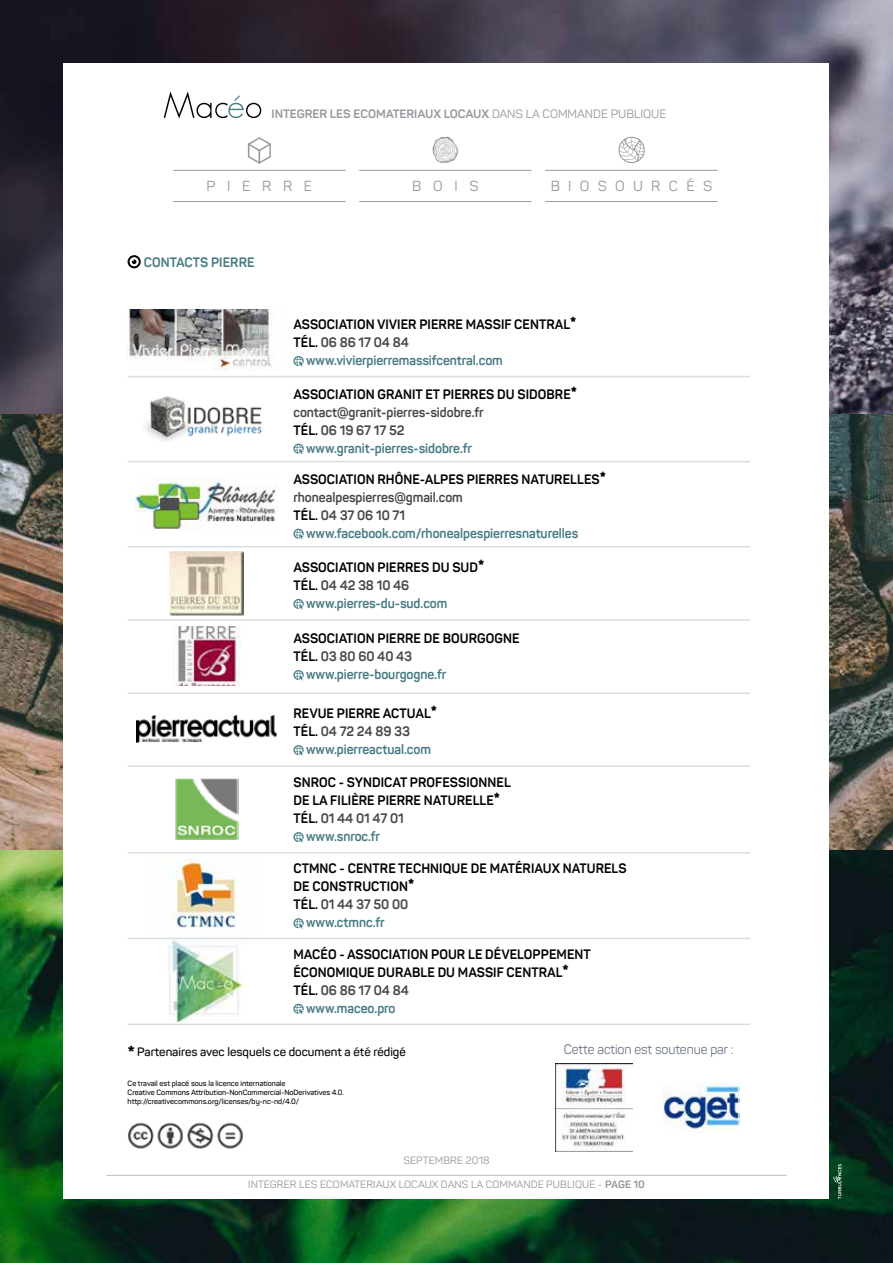
<style>
.page{position:relative;width:893px;height:1263px;background:#fff}
.page>*{position:absolute;margin:0;border:0;box-sizing:border-box;transform-origin:0 0}
.t1{font:14.4px "Panton";letter-spacing:.58em;color:#95999e}
.t2{font:700 13.5px/18px "Panton";letter-spacing:.005em;color:#000;scale:.95 1}
.t3{font:700 13.5px "Panton";letter-spacing:-.005em;color:#477b83;scale:.95 1}
.t4{font:700 13.5px "Panton";letter-spacing:-.005em;color:#484848;scale:.95 1}
.t5{font:13.5px "Panton";letter-spacing:-.005em;color:#6b7288;scale:.95 1}
.t6{font:700 12px "Panton";color:#95999e}
.t7{font:600 12px "Panton";color:#000}
.t8{font:10.5px "Panton";letter-spacing:.01em;color:#95999e}
.t9{font:600 7.5px/9px "Panton";color:#000}
.s1{font-weight:400}
.s2{font-weight:900;font-size:18px}
.s3{color:#000}
.s4{color:#484848}
.s5{font-weight:900;font-size:21px}
.s6{font-weight:700}
</style>
<div class="page">
<img style="left:0;top:849px;width:893px;height:414px">
<img style="left:0;top:414px;width:893px;height:435px">
<img style="left:0;top:0;width:893px;height:414px">
<div style="left:64px;top:64px;width:765px;height:1135px;background:#fff"></div>
<hr style="left:106px;top:1175px;width:681px;height:1px;background:#c0c0c0">
<svg style="left:164px;top:91px;width:97px;height:27px"></svg>
<hr style="left:359px;top:170px;width:173px;height:1px;background:#95999e">
<hr style="left:359px;top:201px;width:173px;height:1px;background:#95999e">
<hr style="left:545px;top:170px;width:172px;height:1px;background:#95999e">
<hr style="left:545px;top:201px;width:172px;height:1px;background:#95999e">
<svg style="left:433px;top:137px;width:25px;height:26px"></svg>
<svg style="left:618px;top:137px;width:27px;height:26px"></svg>
<hr style="left:173px;top:170px;width:173px;height:1px;background:#95999e">
<hr style="left:173px;top:201px;width:173px;height:1px;background:#95999e">
<svg style="left:248px;top:137px;width:23px;height:27px"></svg>
<svg style="left:293px;top:356px;width:11px;height:11px"></svg>
<svg style="left:293px;top:529px;width:11px;height:10px"></svg>
<svg style="left:293px;top:670px;width:11px;height:10px"></svg>
<svg style="left:293px;top:832px;width:11px;height:11px"></svg>
<svg style="left:293px;top:444px;width:11px;height:10px"></svg>
<svg style="left:293px;top:599px;width:11px;height:10px"></svg>
<svg style="left:293px;top:745px;width:11px;height:11px"></svg>
<svg style="left:293px;top:918px;width:11px;height:11px"></svg>
<svg style="left:293px;top:1004px;width:11px;height:10px"></svg>
<img style="left:129px;top:310px;width:144px;height:60px">
<img style="left:135px;top:478px;width:142px;height:52px">
<img style="left:172px;top:626px;width:68px;height:60px">
<img style="left:175px;top:778px;width:63px;height:62px">
<img style="left:145px;top:397px;width:117px;height:44px">
<img style="left:169px;top:551px;width:74px;height:64px">
<img style="left:136px;top:716px;width:140px;height:27px">
<img style="left:168px;top:859px;width:68px;height:69px">
<img style="left:169px;top:940px;width:75px;height:81px">
<img style="left:556px;top:1063px;width:76px;height:88px">
<img style="left:663px;top:1082px;width:77px;height:50px">
<hr style="left:128px;top:376px;width:622px;height:1px;background:#d7dee0">
<hr style="left:128px;top:546px;width:622px;height:1px;background:#d7dee0">
<hr style="left:128px;top:461px;width:622px;height:1px;background:#d7dee0">
<hr style="left:128px;top:693px;width:622px;height:1px;background:#d7dee0">
<hr style="left:128px;top:619px;width:622px;height:2px;background:#d7dee0">
<hr style="left:128px;top:852px;width:622px;height:1px;background:#d7dee0">
<hr style="left:128px;top:765px;width:622px;height:2px;background:#d7dee0">
<hr style="left:128px;top:938px;width:622px;height:1px;background:#d7dee0">
<hr style="left:128px;top:1023px;width:622px;height:2px;background:#d7dee0">
<svg style="left:128px;top:255px;width:13px;height:13px"></svg>
<img style="left:128px;top:1122px;width:115px;height:27px">
<svg style="left:833px;top:1164px;width:9px;height:35px"></svg>
<p class="t6" style="left:272px;top:107px;width:396px">INTEGRER LES ECOMATERIAUX LOCAUX <span class="s1">DANS LA COMMANDE PUBLIQUE</span></p>
<p class="t1" style="left:207px;top:177px;width:107px">PIERRE</p>
<p class="t1" style="left:412px;top:177px;width:68px">BOIS</p>
<p class="t1" style="left:551px;top:177px;width:163px">BIOSOURCÉS</p>
<p class="t3" style="left:144px;top:254px;width:118px">CONTACTS PIERRE</p>
<p class="t2" style="left:293px;top:315px;width:299px">ASSOCIATION VIVIER PIERRE MASSIF CENTRAL<span class="s2">*</span></p>
<p class="t4" style="left:293px;top:334px;width:123px"><span class="s3">TÉL.</span> 06 86 17 04 84</p>
<p class="t3" style="left:306px;top:352px;width:208px">www.vivierpierremassifcentral.com</p>
<p class="t2" style="left:293px;top:385px;width:300px">ASSOCIATION GRANIT ET PIERRES DU SIDOBRE<span class="s2">*</span></p>
<p class="t4" style="left:293px;top:404px;width:202px">contact@granit-pierres-sidobre.fr</p>
<p class="t4" style="left:293px;top:422px;width:118px"><span class="s3">TÉL.</span> 06 19 67 17 52</p>
<p class="t3" style="left:306px;top:440px;width:176px">www.granit-pierres-sidobre.fr</p>
<p class="t2" style="left:293px;top:470px;width:330px">ASSOCIATION RHÔNE-ALPES PIERRES NATURELLES<span class="s2">*</span></p>
<p class="t4" style="left:293px;top:489px;width:180px">rhonealpespierres@gmail.com</p>
<p class="t4" style="left:293px;top:507px;width:119px"><span class="s3">TÉL.</span> 04 37 06 10 71</p>
<p class="t3" style="left:306px;top:525px;width:288px">www.facebook.com/rhonealpespierresnaturelles</p>
<p class="t2" style="left:293px;top:558px;width:202px">ASSOCIATION PIERRES DU SUD<span class="s2">*</span></p>
<p class="t4" style="left:293px;top:577px;width:124px"><span class="s3">TÉL.</span> 04 42 38 10 46</p>
<p class="t3" style="left:306px;top:595px;width:150px">www.pierres-du-sud.com</p>
<p class="t2" style="left:293px;top:629px;width:239px">ASSOCIATION PIERRE DE BOURGOGNE</p>
<p class="t4" style="left:293px;top:648px;width:126px"><span class="s3">TÉL.</span> 03 80 60 40 43</p>
<p class="t3" style="left:306px;top:666px;width:149px">www.pierre-bourgogne.fr</p>
<p class="t2" style="left:293px;top:704px;width:152px">REVUE PIERRE ACTUAL<span class="s2">*<br></span>TÉL. <span class="s4">04 72 24 89 33</span></p>
<p class="t3" style="left:306px;top:741px;width:133px">www.pierreactual.com</p>
<p class="t2" style="left:293px;top:773px;width:230px">SNROC - SYNDICAT PROFESSIONNEL</p>
<p class="t2" style="left:293px;top:791px;width:219px">DE LA FILIÈRE PIERRE NATURELLE<span class="s2">*</span></p>
<p class="t4" style="left:293px;top:810px;width:118px"><span class="s3">TÉL.</span> 01 44 01 47 01</p>
<p class="t3" style="left:306px;top:828px;width:79px">www.snroc.fr</p>
<p class="t2" style="left:293px;top:859px;width:352px">CTMNC - CENTRE TECHNIQUE DE MATÉRIAUX NATURELS</p>
<p class="t2" style="left:293px;top:877px;width:128px">DE CONSTRUCTION<span class="s2">*</span></p>
<p class="t4" style="left:293px;top:896px;width:122px"><span class="s3">TÉL.</span> 01 44 37 50 00</p>
<p class="t3" style="left:306px;top:914px;width:84px">www.ctmnc.fr</p>
<p class="t2" style="left:293px;top:945px;width:314px">MACÉO - ASSOCIATION POUR LE DÉVELOPPEMENT</p>
<p class="t2" style="left:293px;top:963px;width:291px">ÉCONOMIQUE DURABLE DU MASSIF CENTRAL<span class="s2">*</span></p>
<p class="t4" style="left:293px;top:982px;width:123px"><span class="s3">TÉL.</span> 06 86 17 04 84</p>
<p class="t3" style="left:306px;top:1000px;width:95px">www.maceo.pro</p>
<p class="t5" style="left:564px;top:1041px;width:180px">Cette action est soutenue par :</p>
<p class="t7" style="left:128px;top:1044px;width:280px"><span class="s5">*</span> Partenaires avec lesquels ce document a été rédigé</p>
<p class="t9" style="left:128px;top:1079px;width:218px">Ce travail est placé sous la licence internationale<br>Creative Commons Attribution-NonCommercial-NoDerivatives 4.0. http://creativecommons.org/licenses/by-nc-nd/4.0/</p>
<p class="t8" style="left:403px;top:1154px;width:88px">SEPTEMBRE 2018</p>
<p class="t8" style="left:248px;top:1178px;width:398px">INTEGRER LES ECOMATERIAUX LOCAUX DANS LA COMMANDE PUBLIQUE - <span class="s6">PAGE 10</span></p>
</div>
